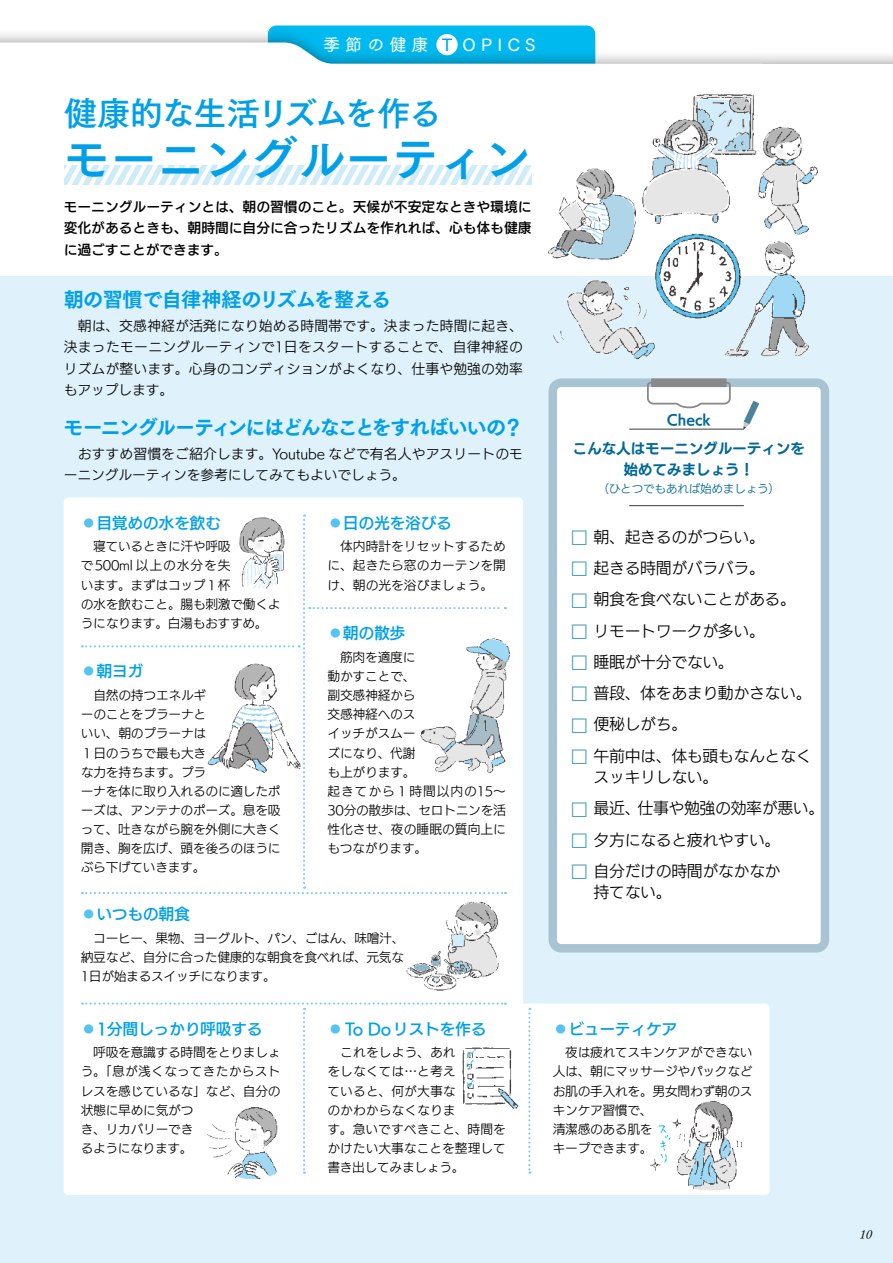
<style>
.page{position:relative;width:893px;height:1263px;background:#fff}
.page>*{position:absolute;margin:0;border:0;box-sizing:border-box;transform-origin:0 0}
.t1{font:47.85px "Tsuku Go Pro B";letter-spacing:-.025em;color:#00a0e9}
.t2{font:33.45px "Tsuku Go Pro B";letter-spacing:-.06em;color:#00a0e9}
.t3{font:20.25px "Tsuku Go Pro E";letter-spacing:-.085em;color:#00a0e9}
.t4{font:20.25px "Tsuku Go Pro E";letter-spacing:-.035em;color:#00a0e9}
.t5{font:20.25px "Tsuku Go Pro E";letter-spacing:-.065em;color:#00a0e9}
.t6{font:19.2px "UD Kakugo Small Pr 6 N R";color:#419cc0}
.t7{font:16.95px "Tsuku Go Pro D";letter-spacing:.3em;color:#fff}
.t8{font:15.9px/31.2px "UD Kakugo Small Pr 6 N R";letter-spacing:-.025em;color:#000}
.t9{font:15.9px "UD Kakugo Small Pr 6 N DB";letter-spacing:-.025em;color:#00a0e9}
.t10{font:14.85px/21.3px "UD Kakugo Small Pr 6 N B";letter-spacing:-.025em;color:#006896;text-align:center}
.t11{font:13.8px/21.3px "UD Kakugo Small Pr 6 N R";letter-spacing:.01em;color:#000;text-align:justify}
.t12{font:13.8px/21.3px "UD Kakugo Small Pr 6 N DB";letter-spacing:-.005em;color:#000;text-align:justify}
.t13{font:13.8px/21.3px "UD Kakugo Small Pr 6 N R";letter-spacing:-.01em;color:#000}
.t14{font:13.8px "UD Kakugo Small Pr 6 N B";color:#006896}
.t15{font:12.75px/19.2px "UD Kakugo Small Pr 6 N R";letter-spacing:-.02em;color:#000}
.t16{font:12.75px/19.2px "UD Kakugo Small Pr 6 N R";letter-spacing:.005em;color:#000}
.t17{font:11.7px "UD Kakugo Small Pr 6 N R";letter-spacing:-.025em;color:#006896}
.t18{font:italic 11.7px "Tsuku Min Pr 6 N R";color:#000}
.s1{color:#00a0e9}
.s2{color:#54c3f1}
</style>
<div class="page">
<svg style="left:270px;top:26px;width:323px;height:2px"></svg>
<div style="left:0;top:28px;width:893px;height:322px;background:#000;opacity:.4"></div>
<svg style="left:0;top:43px;width:770px;height:233px"></svg>
<div style="left:412px;top:64px;width:481px;height:268px;background:#fff"></div>
<div style="left:0;top:276px;width:893px;height:987px;background:#dff2fc"></div>
<div style="left:549px;top:378px;width:280px;height:574px;background:#a8c3d2;border-radius:13px"></div>
<div style="left:557px;top:387px;width:264px;height:557px;background:#fff;border-radius:4px"></div>
<div style="left:64px;top:497px;width:459px;height:677px;background:#fff;border-radius:4px"></div>
<div style="left:64px;top:1003px;width:706px;height:192px;background:#fff;border-radius:4px"></div>
<svg style="left:647px;top:382px;width:84px;height:27px"></svg>
<div style="left:651px;top:378px;width:76px;height:9px;background:#898989"></div>
<svg style="left:64px;top:166px;width:467px;height:19px"></svg>
<img style="left:548px;top:94px;width:270px;height:266px">
<img style="left:227px;top:1174px;width:48px;height:5px">
<img style="left:506px;top:1048px;width:13px;height:61px">
<img style="left:506px;top:644px;width:4px;height:36px">
<img style="left:650px;top:1101px;width:92px;height:90px">
<img style="left:406px;top:901px;width:93px;height:90px">
<svg style="left:528px;top:1008px;width:2px;height:166px"></svg>
<svg style="left:82px;top:1002px;width:424px;height:172px"></svg>
<svg style="left:82px;top:514px;width:424px;height:380px"></svg>
<hr style="left:630px;top:429px;width:114px;height:1px;background:#3e3a39">
<svg style="left:743px;top:401px;width:16px;height:28px"></svg>
<hr style="left:630px;top:505px;width:114px;height:1px;background:#3e3a39">
<h3 class="t7" style="left:323px;top:31px;width:107px">季節の健康</h3>
<h3 class="t7" style="left:442px;top:31px;width:95px"><span class="s1">T</span> OPICS</h3>
<h2 class="t2" style="left:64px;top:84px;width:380px">健康的な生活リズムを作る</h2>
<h1 class="t1" style="left:63px;top:118px;width:470px">モーニングルーティン</h1>
<p class="t12" style="left:64px;top:197px;width:469px">モーニングルーティンとは、朝の習慣のこと。天候が不安定なときや環境に変化があるときも、朝時間に自分に合ったリズムを作れれば、心も体も健康に過ごすことができます。</p>
<h3 class="t4" style="left:64px;top:281px;width:329px">朝の習慣で自律神経のリズムを整える</h3>
<p class="t11" style="left:64px;top:316px;width:461px">　朝は、交感神経が活発になり始める時間帯です。決まった時間に起き、決まったモーニングルーティンで1日をスタートすることで、自律神経のリズムが整います。心身のコンディションがよくなり、仕事や勉強の効率もアップします。</p>
<h3 class="t3" style="left:64px;top:409px;width:444px">モーニングルーティンにはどんなことをすればいいの</h3>
<h3 class="t5" style="left:503px;top:409px;width:22px">?</h3>
<p class="t13" style="left:64px;top:443px;width:461px">　おすすめ習慣をご紹介します。Youtube などで有名人やアスリートのモーニングルーティンを参考にしてみてもよいでしょう。</p>
<p class="t9" style="left:81px;top:514px;width:142px"><span class="s2">⃝</span>目覚めの水を飲む</p>
<p class="t15" style="left:81px;top:537px;width:201px">　寝ているときに汗や呼吸で500ml以上の水分を失<br>います。まずはコップ１杯<br>の水を飲むこと。腸も刺激で働くようになります。白湯もおすすめ。</p>
<p class="t9" style="left:81px;top:663px;width:64px"><span class="s2">⃝</span>朝ヨガ</p>
<p class="t15" style="left:81px;top:686px;width:201px">　自然の持つエネルギ<br>ーのことをプラーナと<br>いい、朝のプラーナは<br>１日のうちで最も大き<br>な力を持ちます。プラ<br>ーナを体に取り入れるのに適したポーズは、アンテナのポーズ。息を吸って、吐きながら腕を外側に大きく開き、胸を広げ、頭を後ろのほうにぶら下げていきます。</p>
<p class="t9" style="left:81px;top:905px;width:111px"><span class="s2">⃝</span>いつもの朝食</p>
<p class="t9" style="left:327px;top:514px;width:126px"><span class="s2">⃝</span>日の光を浴びる</p>
<p class="t15" style="left:327px;top:537px;width:180px;text-align:justify">　体内時計をリセットするために、起きたら窓のカーテンを開け、朝の光を浴びましょう。</p>
<p class="t9" style="left:327px;top:624px;width:80px"><span class="s2">⃝</span>朝の散歩</p>
<p class="t15" style="left:327px;top:648px;width:180px">　筋肉を適度に<br>動かすことで、<br>副交感神経から<br>交感神経へのス<br>イッチがスムー<br>ズになり、代謝<br>も上がります。<br>起きてから１時間以内の15~<br>30分の散歩は、セロトニンを活性化させ、夜の睡眠の質向上にもつながります。</p>
<p class="t15" style="left:81px;top:928px;width:325px;text-align:justify">　コーヒー、果物、ヨーグルト、パン、ごはん、味噌汁、納豆など、自分に合った健康的な朝食を食べれば、元気な1日が始まるスイッチになります。</p>
<p class="t9" style="left:81px;top:1020px;width:183px"><span class="s2">⃝</span>1分間しっかり呼吸する</p>
<p class="t9" style="left:327px;top:1020px;width:161px"><span class="s2">⃝</span>To Doリストを作る</p>
<p class="t14" style="left:667px;top:412px;width:45px">Check</p>
<p class="t10" style="left:573px;top:438px;width:234px">こんな人はモーニングルーティンを始めてみましょう!</p>
<p class="t17" style="left:597px;top:483px;width:184px">（ひとつでもあれば始めましょう(</p>
<p class="t8" style="left:594px;top:522px;width:173px">朝、起きるのがつらい。</p>
<h3 class="t6" style="left:570px;top:527px;width:21px">□</h3>
<p class="t8" style="left:594px;top:553px;width:173px">起きる時間がバラバラ。</p>
<h3 class="t6" style="left:570px;top:559px;width:21px">□</h3>
<p class="t8" style="left:594px;top:584px;width:204px">朝食を食べないことがある。</p>
<h3 class="t6" style="left:570px;top:590px;width:21px">□</h3>
<h3 class="t6" style="left:570px;top:621px;width:21px">□</h3>
<h3 class="t6" style="left:570px;top:652px;width:21px">□</h3>
<p class="t8" style="left:594px;top:616px;width:173px">リモートワークが多い。</p>
<p class="t8" style="left:594px;top:647px;width:142px">睡眠が十分でない。</p>
<p class="t8" style="left:594px;top:678px;width:220px">普段、体をあまり動かさない。</p>
<h3 class="t6" style="left:570px;top:684px;width:21px">□</h3>
<p class="t8" style="left:594px;top:709px;width:95px">便秘しがち。</p>
<h3 class="t6" style="left:570px;top:715px;width:21px">□</h3>
<p class="t8" style="left:594px;top:741px;width:220px">午前中は、体も頭もなんとなく</p>
<h3 class="t6" style="left:570px;top:746px;width:21px">□</h3>
<p class="t8" style="left:637px;top:762px;width:188px;text-indent:-44px">スッキリしない。<br>仕事や勉強の効率が悪い。</p>
<p class="t8" style="left:594px;top:793px;width:49px">最近、</p>
<h3 class="t6" style="left:570px;top:799px;width:21px">□</h3>
<p class="t8" style="left:594px;top:824px;width:188px">夕方になると疲れやすい。</p>
<h3 class="t6" style="left:570px;top:830px;width:21px">□</h3>
<h3 class="t6" style="left:570px;top:861px;width:21px">□</h3>
<p class="t8" style="left:594px;top:856px;width:188px">自分だけの時間がなかなか</p>
<p class="t8" style="left:594px;top:877px;width:80px">持てない。</p>
<p class="t9" style="left:553px;top:1020px;width:126px"><span class="s2">⃝</span>ビューティケア</p>
<p class="t15" style="left:81px;top:1043px;width:201px">　呼吸を意識する時間をとりましょう。「息が浅くなってきたからストレスを感じているな」など、自分の状態に早めに気がつ<br>き、リカバリーでき<br>るようになります。</p>
<p class="t16" style="left:327px;top:1043px;width:180px">　これをしよう、あれ<br>をしなくては…と考え<br>ていると、何が大事な<br>のかわからなくなりま<br>す。急いですべきこと、時間をかけたい大事なことを整理して書き出してみましょう。</p>
<p class="t15" style="left:553px;top:1043px;width:201px">　夜は疲れてスキンケアができない人は、朝にマッサージやパックなどお肌の手入れを。男女問わず朝のスキンケア習慣で、<br>清潔感のある肌を<br>キープできます。</p>
<p class="t18" style="left:859px;top:1224px;width:19px">10</p>
</div>
